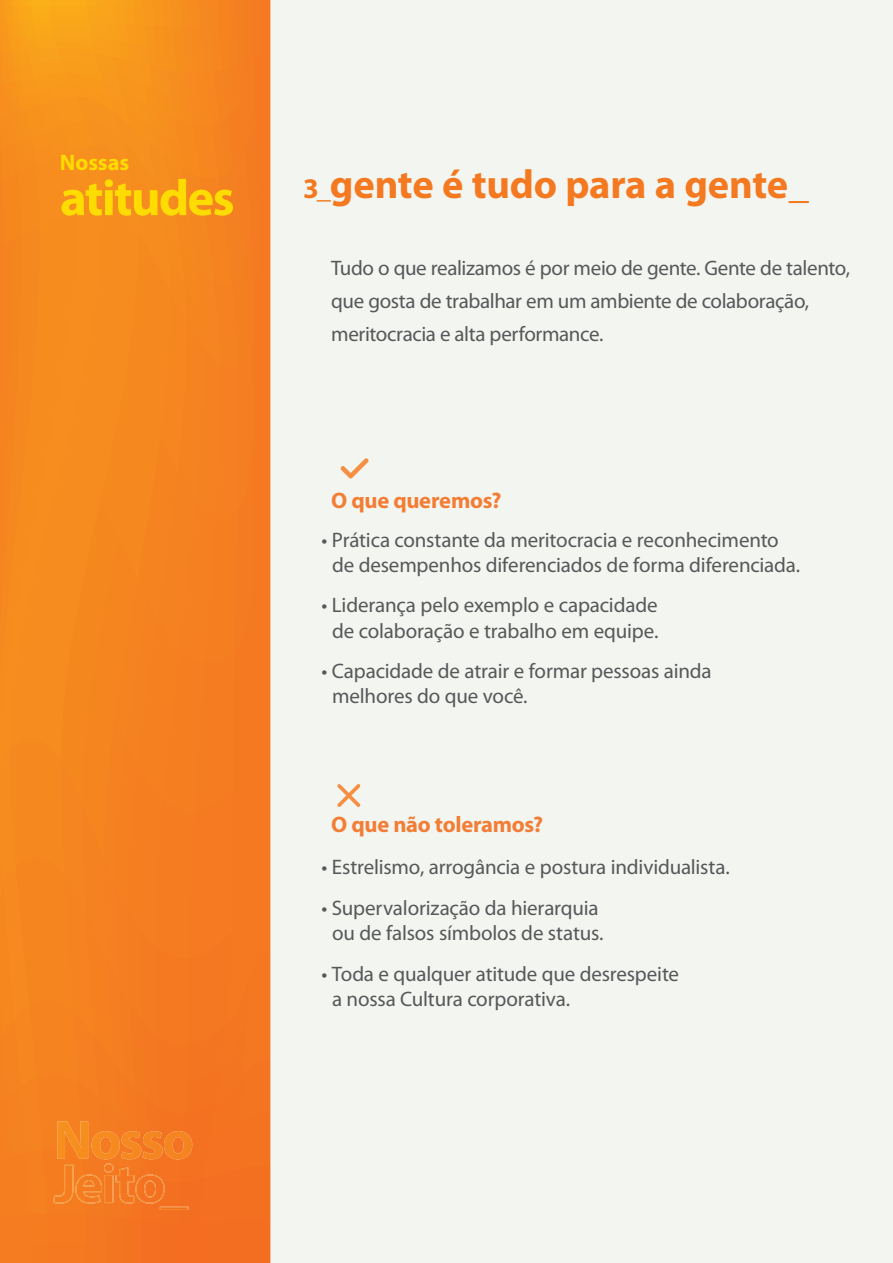
<style>
.page{position:relative;width:893px;height:1263px;background:#f3f5f0}
.page>*{position:absolute;margin:0;border:0;box-sizing:border-box;transform-origin:0 0}
.t1{font:700 51px "Myriad Pro";letter-spacing:-.035em;color:#ffdc01}
.t2{font:700 40.5px "Myriad Pro";letter-spacing:-.005em;color:#f47921}
.t3{font:700 22.5px "Myriad Pro";letter-spacing:-.01em;color:#f37d35}
.t4{font:700 22.5px "Myriad Pro";letter-spacing:-.005em;color:#ffdc01}
.t5{font:21px/25.2px "Myriad Pro";letter-spacing:-.01em;color:#57585a}
.s1{font-size:28.5px}
</style>
<div class="page">
<svg style="left:0;top:0;width:270px;height:1263px;background:#f5831f"></svg>
<svg style="left:340px;top:458px;width:29px;height:20px"></svg>
<svg style="left:337px;top:784px;width:23px;height:23px"></svg>
<img style="left:57px;top:1121px;width:31px;height:38px">
<img style="left:92px;top:1131px;width:100px;height:28px">
<img style="left:53px;top:1165px;width:21px;height:39px">
<img style="left:75px;top:1174px;width:27px;height:29px">
<img style="left:104px;top:1163px;width:10px;height:40px">
<img style="left:116px;top:1167px;width:18px;height:36px">
<img style="left:135px;top:1174px;width:30px;height:30px">
<img style="left:160px;top:1206px;width:28px;height:4px">
<p class="t4" style="left:60px;top:149px;width:71px">Nossas</p>
<h1 class="t1" style="left:60px;top:169px;width:176px">atitudes</h1>
<h2 class="t2" style="left:303px;top:161px;width:507px"><span class="s1">3_</span>gente é tudo para a gente_</h2>
<p class="t5" style="left:331px;top:251px;width:520px;line-height:33px">Tudo o que realizamos é por meio de gente. Gente de talento, que gosta de trabalhar em um ambiente de colaboração, meritocracia e alta performance.</p>
<p class="t3" style="left:331px;top:488px;width:172px">O que queremos?</p>
<p class="t5" style="left:332px;top:527px;width:470px;text-indent:-10px">• Prática constante da meritocracia e reconhecimento de desempenhos diferenciados de forma diferenciada.</p>
<p class="t5" style="left:322px;top:593px;width:338px;text-align:center">• Liderança pelo exemplo e capacidade de colaboração e trabalho em equipe.</p>
<p class="t5" style="left:332px;top:659px;width:381px;text-indent:-10px">• Capacidade de atrair e formar pessoas ainda melhores do que você.</p>
<p class="t3" style="left:331px;top:812px;width:214px">O que não toleramos?</p>
<p class="t5" style="left:322px;top:855px;width:410px">• Estrelismo, arrogância e postura individualista.</p>
<p class="t5" style="left:322px;top:896px;width:284px;text-align:center">• Supervalorização da hierarquia ou de falsos símbolos de status.</p>
<p class="t5" style="left:332px;top:961px;width:349px;text-indent:-10px">• Toda e qualquer atitude que desrespeite a nossa Cultura corporativa.</p>
</div>
